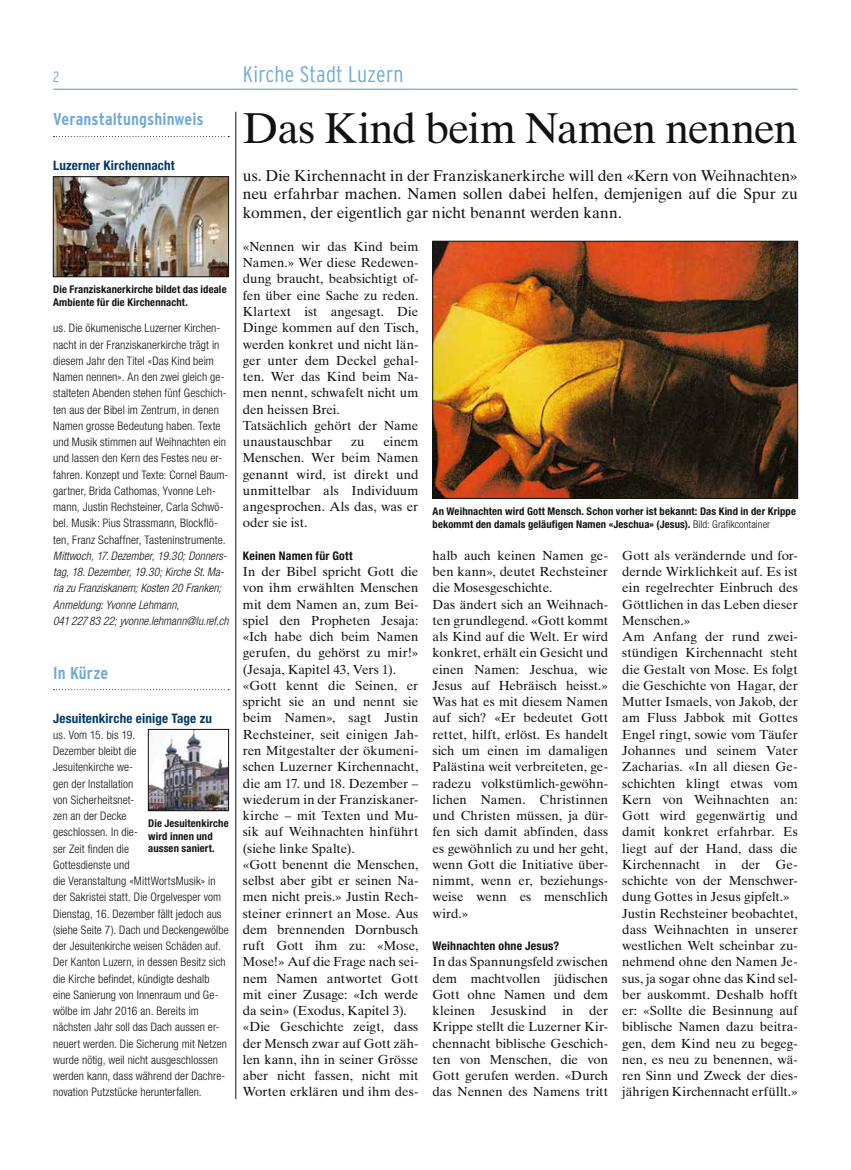
<style>
.page{position:relative;width:851px;height:1170px;background:#fff}
.page>*{position:absolute;margin:0;border:0;box-sizing:border-box;transform-origin:0 0}
.t1{font:43.12px "Times Ten LT Std";letter-spacing:-.035em;color:#111212}
.t2{font:300 condensed 22.5px "Interstate";letter-spacing:.01em;color:#70aad6}
.t3{font:700 condensed 17.12px "Interstate";letter-spacing:.005em;color:#70aad6}
.t4{font:15.62px/18.8px "Times Ten LT Std";letter-spacing:-.005em;color:#111212;text-align:justify}
.t5{font:300 condensed 15px "Interstate";color:#70aad6}
.t6{font:13.12px/16.2px "Times Ten LT Std";letter-spacing:-.005em;color:#111212}
.t7{font:700 condensed 13.12px "Helvetica Neue LT Std";letter-spacing:.01em;color:#003868}
.t8{font:700 condensed 11.88px "Helvetica Neue LT Std";letter-spacing:.015em;color:#111212}
.t9{font:300 condensed 11.75px/16.2px "Helvetica Neue LT Std";letter-spacing:.01em;color:#111212}
.t10{font:italic 300 condensed 11.75px/16.2px "Helvetica Neue LT Std";letter-spacing:.01em;color:#111212}
.t11{font:700 condensed 10.62px/12.8px "Helvetica Neue LT Std";letter-spacing:.01em;color:#111212}
.s1{font-weight:300}
</style>
<div class="page">
<hr style="left:235px;top:112px;width:1px;height:986px;background:#111212">
<hr style="left:53px;top:89px;width:744px;height:1px;background:#70aad6">
<svg style="left:54px;top:136px;width:175px;height:1px"></svg>
<svg style="left:54px;top:689px;width:175px;height:1px"></svg>
<img style="left:434px;top:243px;width:361px;height:253px">
<div style="left:432px;top:241px;width:365px;height:257px;border:1px solid #111212"></div>
<img style="left:55px;top:178px;width:172px;height:97px">
<div style="left:53px;top:176px;width:176px;height:101px;border:1px solid #111212"></div>
<img style="left:150px;top:731px;width:77px;height:77px">
<div style="left:148px;top:729px;width:81px;height:81px;border:1px solid #111212"></div>
<p class="t5" style="left:53px;top:68px;width:8px">2</p>
<h2 class="t2" style="left:243px;top:62px;width:162px">Kirche Stadt Luzern</h2>
<h3 class="t3" style="left:53px;top:110px;width:152px">Veranstaltungshinweis</h3>
<p class="t7" style="left:53px;top:157px;width:123px">Luzerner Kirchennacht</p>
<h1 class="t1" style="left:243px;top:102px;width:556px">Das Kind beim Namen nennen</h1>
<p class="t4" style="left:243px;top:166px;width:556px">us. Die Kirchennacht in der Franziskanerkirche will den «Kern von Weihnachten» neu erfahrbar machen. Namen sollen dabei helfen, demjenigen auf die Spur zu kommen, der eigentlich gar nicht benannt werden kann.</p>
<p class="t6" style="left:243px;top:238px;width:177px">«Nennen wir das Kind beim<br>Namen.» Wer diese Redewen&shy;dung braucht, beabsichtigt of&shy;fen über eine Sache zu reden.<br>Klartext ist angesagt. Die<br>Dinge kommen auf den Tisch, werden konkret und nicht län&shy;ger unter dem Deckel gehal&shy;ten. Wer das Kind beim Na&shy;men nennt, schwafelt nicht um den heissen Brei.<br>Tatsächlich gehört der Name unaustauschbar</p>
<p class="t11" style="left:53px;top:282px;width:175px">Die Franziskanerkirche bildet das ideale<br>Ambiente für die Kirchennacht.</p>
<p class="t9" style="left:53px;top:320px;width:177px">us. Die ökumenische Luzerner Kirchen&shy;nacht in der Franziskanerkirche trägt in diesem Jahr den Titel «Das Kind beim Namen nennen». An den zwei gleich ge&shy;stalteten Abenden stehen fünf Geschich&shy;ten aus der Bibel im Zentrum, in denen Namen grosse Bedeutung haben. Texte und Musik stimmen auf Weihnachten ein und lassen den Kern des Festes neu er&shy;fahren. Konzept und Texte: Cornel Baum&shy;gartner, Brida Cathomas, Yvonne Leh&shy;mann, Justin Rechsteiner, Carla Schwö&shy;bel. Musik: Pius Strassmann, Blockflö&shy;ten, Franz Schaffner, Tasteninstrumente.</p>
<p class="t10" style="left:53px;top:548px;width:177px">Mittwoch, 17. Dezember, 19.30; Donners&shy;tag, 18. Dezember, 19.30; Kirche St. Ma&shy;ria zu Franziskanern; Kosten 20 Franken; Anmeldung: Yvonne Lehmann,<br>041 227 83 22; yvonne.lehmann@lu.ref.ch</p>
<h3 class="t3" style="left:53px;top:663px;width:56px">In Kürze</h3>
<p class="t7" style="left:53px;top:709px;width:160px">Jesuitenkirche einige Tage zu</p>
<p class="t9" style="left:53px;top:726px;width:177px">us. Vom 15. bis 19.<br>Dezember bleibt die<br>Jesuitenkirche we-<br>gen der Installation<br>von Sicherheitsnet-<br>zen an der Decke<br>geschlossen. In die-<br>ser Zeit finden die<br>Gottesdienste und<br>die Veranstaltung «MittWortsMusik» in der Sakristei statt. Die Orgelvesper vom<br>Dienstag, 16. Dezember fällt jedoch aus (siehe Seite 7). Dach und Deckengewölbe der Jesuitenkirche weisen Schäden auf.<br>Der Kanton Luzern, in dessen Besitz sich die Kirche befindet, kündigte deshalb eine Sanierung von Innenraum und Ge&shy;wölbe im Jahr 2016 an. Bereits im nächsten Jahr soll das Dach aussen er&shy;neuert werden. Die Sicherung mit Netzen wurde nötig, weil nicht ausgeschlossen werden kann, dass während der Dachre&shy;novation Putzstücke herunterfallen.</p>
<p class="t6" style="left:243px;top:433px;width:177px;text-align:justify;text-indent:140px">einem Menschen. Wer beim Namen genannt wird, ist direkt und unmittelbar als Individuum angesprochen. Als das, was er oder sie ist.</p>
<p class="t8" style="left:243px;top:548px;width:111px">Keinen Namen für Gott</p>
<p class="t6" style="left:243px;top:563px;width:177px">In der Bibel spricht Gott die von ihm erwählten Menschen mit dem Namen an, zum Bei&shy;spiel den Propheten Jesaja: «Ich habe dich beim Namen gerufen, du gehörst zu mir!» (Jesaja, Kapitel 43, Vers 1). «Gott kennt die Seinen, er spricht sie an und nennt sie beim Namen», sagt Justin<br>Rechsteiner, seit einigen Jah&shy;ren Mitgestalter der ökumeni&shy;schen Luzerner Kirchennacht, die am 17. und 18. Dezember – wiederum in der Franziskaner&shy;kirche – mit Texten und Mu&shy;sik auf Weihnachten hinführt (siehe linke Spalte).<br>«Gott benennt die Menschen, selbst aber gibt er seinen Na&shy;men nicht preis.» Justin Rech&shy;steiner erinnert an Mose. Aus dem brennenden Dornbusch ruft Gott ihm zu: «Mose,<br>Mose!» Auf die Frage nach sei&shy;nem Namen antwortet Gott mit einer Zusage: «Ich werde da sein» (Exodus, Kapitel 3). «Die Geschichte zeigt, dass der Mensch zwar auf Gott zäh&shy;len kann, ihn in seiner Grösse aber nicht fassen, nicht mit<br>Worten erklären und ihm des-</p>
<p class="t6" style="left:351px;top:433px;width:15px">zu</p>
<p class="t11" style="left:432px;top:504px;width:365px">An Weihnachten wird Gott Mensch. Schon vorher ist bekannt: Das Kind in der Krippe bekommt den damals geläufigen Namen «Jeschua» (Jesus). <span class="s1">Bild: Grafikcontainer</span></p>
<p class="t6" style="left:432px;top:547px;width:177px">halb auch keinen Namen ge&shy;ben kann», deutet Rechsteiner die Mosesgeschichte.<br>Das ändert sich an Weihnach&shy;ten grundlegend. «Gott kommt als Kind auf die Welt. Er wird konkret, erhält ein Gesicht und einen Namen: Jeschua, wie<br>Jesus auf Hebräisch heisst.»<br>Was hat es mit diesem Namen auf sich? «Er bedeutet Gott rettet, hilft, erlöst. Es handelt sich um einen im damaligen<br>Palästina weit verbreiteten, ge&shy;radezu volkstümlich-gewöhn&shy;lichen Namen. Christinnen und Christen müssen, ja dür&shy;fen sich damit abfinden, dass es gewöhnlich zu und her geht, wenn Gott die Initiative über&shy;nimmt, wenn er, beziehungs&shy;weise wenn es menschlich wird.»</p>
<p class="t8" style="left:432px;top:938px;width:128px">Weihnachten ohne Jesus?</p>
<p class="t6" style="left:432px;top:953px;width:177px;text-align:justify">In das Spannungsfeld zwischen dem machtvollen jüdischen Gott ohne Namen und dem kleinen Jesuskind in der Krippe stellt die Luzerner Kir&shy;chennacht biblische Geschich&shy;ten von Menschen, die von Gott gerufen werden. «Durch das Nennen des Namens tritt</p>
<p class="t6" style="left:622px;top:547px;width:177px">Gott als verändernde und for&shy;dernde Wirklichkeit auf. Es ist ein regelrechter Einbruch des<br>Göttlichen in das Leben dieser<br>Menschen.»<br>Am Anfang der rund zwei&shy;stündigen Kirchennacht steht die Gestalt von Mose. Es folgt die Geschichte von Hagar, der<br>Mutter Ismaels, von Jakob, der am Fluss Jabbok mit Gottes<br>Engel ringt, sowie vom Täufer<br>Johannes und seinem Vater<br>Zacharias. «In all diesen Ge&shy;schichten klingt etwas vom<br>Kern von Weihnachten an:<br>Gott wird gegenwärtig und damit konkret erfahrbar. Es liegt auf der Hand, dass die<br>Kirchennacht in der Ge&shy;schichte von der Menschwer&shy;dung Gottes in Jesus gipfelt.»<br>Justin Rechsteiner beobachtet, dass Weihnachten in unserer westlichen Welt scheinbar zu&shy;nehmend ohne den Namen Je&shy;sus, ja sogar ohne das Kind sel&shy;ber auskommt. Deshalb hofft er: «Sollte die Besinnung auf biblische Namen dazu beitra&shy;gen, dem Kind neu zu begeg&shy;nen, es neu zu benennen, wä&shy;ren Sinn und Zweck der dies&shy;jährigen Kirchennacht erfüllt.»</p>
<p class="t11" style="left:148px;top:816px;width:82px">Die Jesuitenkirche wird innen und aussen saniert.</p>
</div>
